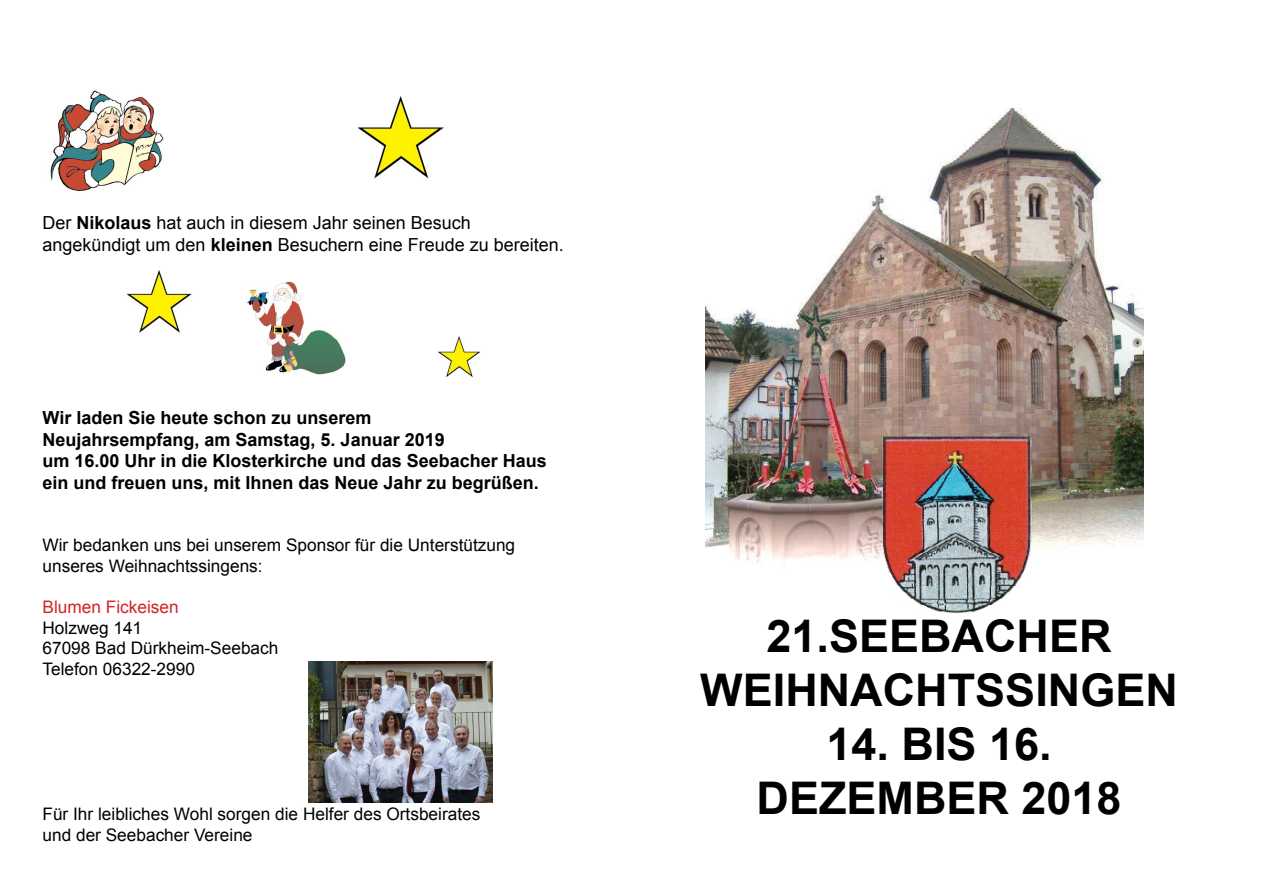
<style>
.page{position:relative;width:1263px;height:893px;background:#fff}
.page>*{position:absolute;margin:0;border:0;box-sizing:border-box;transform-origin:0 0}
.t1{font:700 45px/54px "Arial";color:#000;text-align:center}
.t2{font:700 18px/21.6px "Arial";color:#000}
.t3{font:18px/21.6px "Arial";color:#000}
.t4{font:17.25px/20.7px "Arial";color:#000}
.t5{font:17.25px "Arial";color:#d2232a}
.s1{font-weight:700}
</style>
<div class="page">
<img style="left:705px;top:108px;width:439px;height:456px">
<img style="left:881px;top:434px;width:152px;height:180px">
<img style="left:50px;top:90px;width:114px;height:102px">
<img style="left:359px;top:96px;width:85px;height:83px">
<img style="left:128px;top:270px;width:64px;height:63px">
<img style="left:247px;top:281px;width:99px;height:94px">
<img style="left:438px;top:336px;width:43px;height:42px">
<img style="left:309px;top:661px;width:184px;height:141px">
<p class="t3" style="left:43px;top:213px;width:523px">Der <span class="s1">Nikolaus</span> hat auch in diesem Jahr seinen Besuch angekündigt um den <span class="s1">kleinen</span> Besuchern eine Freude zu bereiten.</p>
<p class="t2" style="left:43px;top:407px;width:506px">Wir laden Sie heute schon zu unserem<br>Neujahrsempfang, am Samstag, 5. Januar 2019<br>um 16.00 Uhr in die Klosterkirche und das Seebacher Haus ein und freuen uns, mit Ihnen das Neue Jahr zu begrüßen.</p>
<p class="t4" style="left:43px;top:535px;width:474px">Wir bedanken uns bei unserem Sponsor für die Unterstützung unseres Weihnachtssingens:</p>
<p class="t5" style="left:43px;top:596px;width:138px">Blumen Fickeisen</p>
<p class="t4" style="left:43px;top:617px;width:237px">Holzweg 141<br>67098 Bad Dürkheim-Seebach<br>Telefon 06322-2990</p>
<p class="t4" style="left:43px;top:804px;width:439px">Für Ihr leibliches Wohl sorgen die Helfer des Ortsbeirates und der Seebacher Vereine</p>
<h1 class="t1" style="left:700px;top:611px;width:479px">21.SEEBACHER<br>WEIHNACHTSSINGEN</h1>
<h1 class="t1" style="left:756px;top:719px;width:367px">14. BIS 16.<br>DEZEMBER 2018</h1>
</div>
